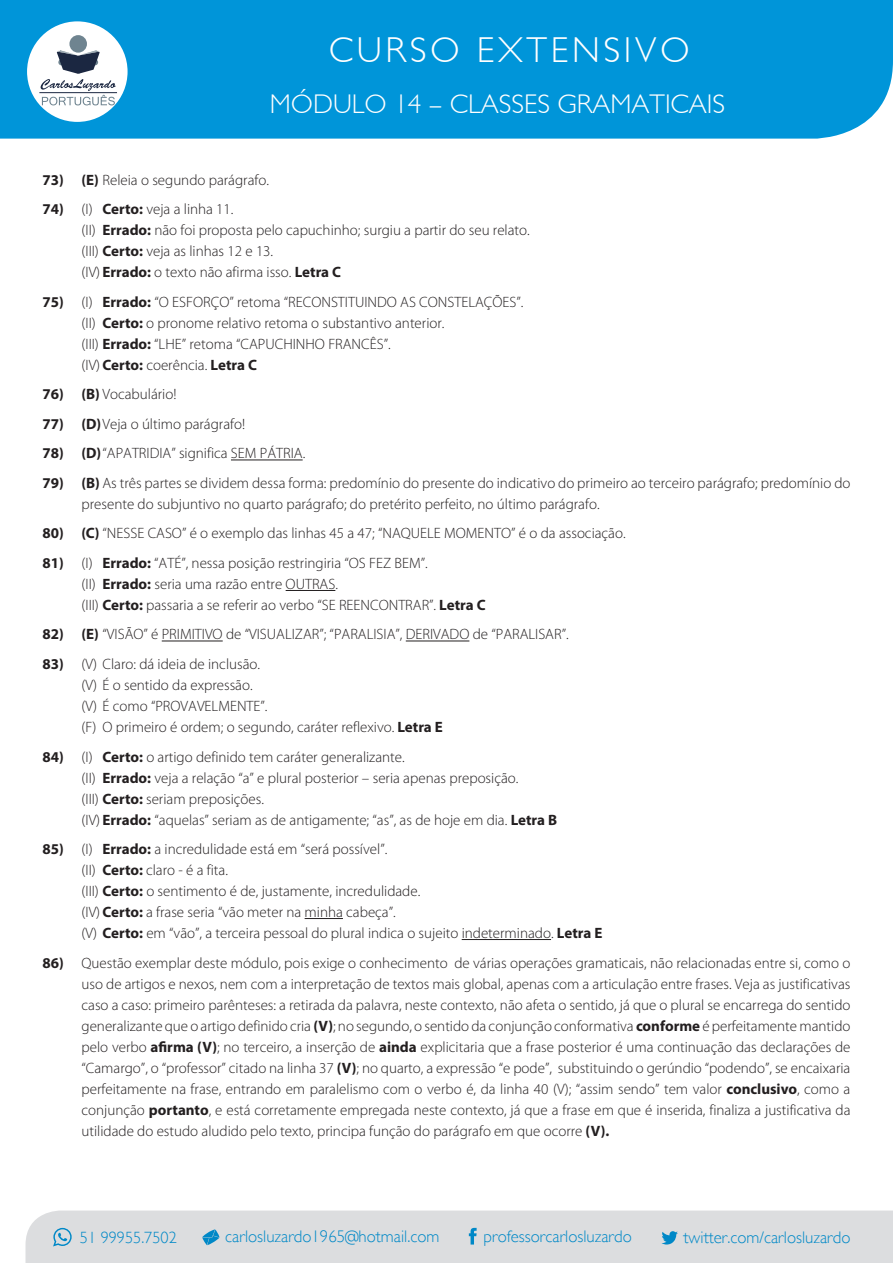
<style>
.page{position:relative;width:893px;height:1263px;background:#fff}
.page>*{position:absolute;margin:0;border:0;box-sizing:border-box;transform-origin:0 0}
.t1{font:300 36px "Gill Sans";letter-spacing:.1em;color:#fff}
.t2{font:300 27px "Gill Sans";color:#fff}
.t3{font:300 16.8px "Gill Sans";color:#0088c7}
.t4{font:300 16.2px "Gill Sans";color:#0088c7}
.texto{font:300 15px/21px "Myriad Pro";color:#231f20}
.s1{font-weight:700}
</style>
<div class="page">
<div style="left:0;top:0;width:893px;height:139px;background:#0095d9"></div>
<div style="left:27px;top:21px;width:101px;height:101px;background:#fff;border-radius:50%"></div>
<div style="left:69px;top:35px;width:18px;height:18px;background:#6f8490;border-radius:50%"></div>
<svg style="left:41px;top:50px;width:75px;height:55px"></svg>
<div style="left:26px;top:1210px;width:867px;height:53px;background:#dcdddf"></div>
<svg style="left:202px;top:1229px;width:18px;height:16px"></svg>
<svg style="left:469px;top:1228px;width:8px;height:16px"></svg>
<svg style="left:661px;top:1231px;width:17px;height:13px"></svg>
<svg style="left:53px;top:1228px;width:19px;height:18px"></svg>
<hr style="left:231px;top:460px;width:72px;height:1px;background:#231f20">
<hr style="left:286px;top:590px;width:49px;height:1px;background:#231f20">
<hr style="left:162px;top:641px;width:61px;height:1px;background:#231f20">
<hr style="left:406px;top:641px;width:63px;height:1px;background:#231f20">
<hr style="left:305px;top:918px;width:38px;height:1px;background:#231f20">
<hr style="left:462px;top:939px;width:89px;height:1px;background:#231f20">
<h1 class="t1" style="left:329px;top:29px;width:362px">CURSO EXTENSIVO</h1>
<h2 class="t2" style="left:270px;top:88px;width:457px">MÓDULO 14 – CLASSES GRAMATICAIS</h2>
<p class="texto" style="left:43px;top:170px;width:228px"><span class="s1">73) (E)</span> Releia o segundo parágrafo.</p>
<p class="texto" style="left:43px;top:199px;width:193px"><span class="s1">74)</span> (I) <span class="s1">Certo:</span> veja a linha 11.</p>
<p class="texto" style="left:82px;top:220px;width:450px">(II) <span class="s1">Errado:</span> não foi proposta pelo capuchinho; surgiu a partir do seu relato.</p>
<p class="texto" style="left:82px;top:241px;width:193px">(III) <span class="s1">Certo:</span> veja as linhas 12 e 13.</p>
<p class="texto" style="left:82px;top:262px;width:261px">(IV) <span class="s1">Errado:</span> o texto não afirma isso. <span class="s1">Letra C</span></p>
<p class="texto" style="left:43px;top:292px;width:483px"><span class="s1">75)</span> (I) <span class="s1">Errado:</span> “O ESFORÇO” retoma “RECONSTITUINDO AS CONSTELAÇÕES”.</p>
<p class="texto" style="left:82px;top:313px;width:364px">(II) <span class="s1">Certo:</span> o pronome relativo retoma o substantivo anterior.</p>
<p class="texto" style="left:82px;top:334px;width:311px">(III) <span class="s1">Errado:</span> “LHE” retoma “CAPUCHINHO FRANCÊS”.</p>
<p class="texto" style="left:82px;top:355px;width:177px">(IV) <span class="s1">Certo:</span> coerência. <span class="s1">Letra C</span></p>
<p class="texto" style="left:43px;top:384px;width:135px"><span class="s1">76) (B)</span> Vocabulário!</p>
<p class="texto" style="left:43px;top:414px;width:204px"><span class="s1">77) (D)</span>Veja o último parágrafo!</p>
<p class="texto" style="left:43px;top:443px;width:264px"><span class="s1">78) (D)</span>“APATRIDIA” significa SEM PÁTRIA.</p>
<p class="texto" style="left:82px;top:473px;width:770px;text-indent:-39px"><span class="s1">79) (B)</span> As três partes se dividem dessa forma: predomínio do presente do indicativo do primeiro ao terceiro parágrafo; predomínio do presente do subjuntivo no quarto parágrafo; do pretérito perfeito, no último parágrafo.</p>
<p class="texto" style="left:43px;top:523px;width:585px"><span class="s1">80) (C)</span> “NESSE CASO” é o exemplo das linhas 45 a 47; “NAQUELE MOMENTO” é o da associação.</p>
<p class="texto" style="left:43px;top:553px;width:387px"><span class="s1">81)</span> (I) <span class="s1">Errado:</span> “ATÉ”, nessa posição restringiria “OS FEZ BEM”.</p>
<p class="texto" style="left:82px;top:574px;width:258px">(II) <span class="s1">Errado:</span> seria uma razão entre OUTRAS.</p>
<p class="texto" style="left:82px;top:595px;width:406px">(III) <span class="s1">Certo:</span> passaria a se referir ao verbo “SE REENCONTRAR”. <span class="s1">Letra C</span></p>
<p class="texto" style="left:43px;top:624px;width:528px"><span class="s1">82) (E)</span> “VISÃO” é PRIMITIVO de “VISUALIZAR”; “PARALISIA”, DERIVADO de “PARALISAR”.</p>
<p class="texto" style="left:43px;top:654px;width:219px"><span class="s1">83)</span> (V) Claro: dá ideia de inclusão.</p>
<p class="texto" style="left:82px;top:675px;width:173px">(V) É o sentido da expressão.</p>
<p class="texto" style="left:82px;top:696px;width:188px">(V) É como “PROVAVELMENTE”.</p>
<p class="texto" style="left:82px;top:717px;width:363px">(F) O primeiro é ordem; o segundo, caráter reflexivo. <span class="s1">Letra E</span></p>
<p class="texto" style="left:43px;top:746px;width:364px"><span class="s1">84)</span> (I) <span class="s1">Certo:</span> o artigo definido tem caráter generalizante.</p>
<p class="texto" style="left:82px;top:767px;width:438px">(II) <span class="s1">Errado:</span> veja a relação “a” e plural posterior – seria apenas preposição.</p>
<p class="texto" style="left:82px;top:788px;width:184px">(III) <span class="s1">Certo:</span> seriam preposições.</p>
<p class="texto" style="left:82px;top:809px;width:477px">(IV) <span class="s1">Errado:</span> “aquelas” seriam as de antigamente; “as”, as de hoje em dia. <span class="s1">Letra B</span></p>
<p class="texto" style="left:43px;top:839px;width:346px"><span class="s1">85)</span> (I) <span class="s1">Errado:</span> a incredulidade está em “será possível”.</p>
<p class="texto" style="left:82px;top:860px;width:148px">(II) <span class="s1">Certo:</span> claro - é a fita.</p>
<p class="texto" style="left:82px;top:881px;width:340px">(III) <span class="s1">Certo:</span> o sentimento é de, justamente, incredulidade.</p>
<p class="texto" style="left:82px;top:902px;width:316px">(IV) <span class="s1">Certo:</span> a frase seria “vão meter na minha cabeça”.</p>
<p class="texto" style="left:82px;top:923px;width:522px">(V) <span class="s1">Certo:</span> em “vão”, a terceira pessoal do plural indica o sujeito indeterminado. <span class="s1">Letra E</span></p>
<p class="texto" style="left:82px;top:952px;width:770px;text-align:justify;text-indent:-39px"><span class="s1">86)</span> Questão exemplar deste módulo, pois exige o conhecimento de várias operações gramaticais, não relacionadas entre si, como o uso de artigos e nexos, nem com a interpretação de textos mais global, apenas com a articulação entre frases. Veja as justificativas caso a caso: primeiro parênteses: a retirada da palavra, neste contexto, não afeta o sentido, já que o plural se encarrega do sentido generalizante que o artigo definido cria <span class="s1">(V)</span>; no segundo, o sentido da conjunção conformativa <span class="s1">conforme</span> é perfeitamente mantido pelo verbo <span class="s1">afirma (V)</span>; no terceiro, a inserção de <span class="s1">ainda</span> explicitaria que a frase posterior é uma continuação das declarações de “Camargo”, o “professor” citado na linha 37 <span class="s1">(V)</span>; no quarto, a expressão “e pode”, substituindo o gerúndio “podendo”, se encaixaria perfeitamente na frase, entrando em paralelismo com o verbo é, da linha 40 (V); “assim sendo” tem valor <span class="s1">conclusivo</span>, como a conjunção <span class="s1">portanto</span>, e está corretamente empregada neste contexto, já que a frase em que é inserida, finaliza a justificativa da utilidade do estudo aludido pelo texto, principa função do parágrafo em que ocorre <span class="s1">(V).</span></p>
<p class="t4" style="left:80px;top:1228px;width:98px">51 99955.7502</p>
<p class="t3" style="left:225px;top:1226px;width:216px">carlosluzardo1965@hotmail.com</p>
<p class="t3" style="left:484px;top:1226px;width:150px">professorcarlosluzardo</p>
<p class="t3" style="left:684px;top:1227px;width:168px">twitter.com/carlosluzardo</p>
</div>
